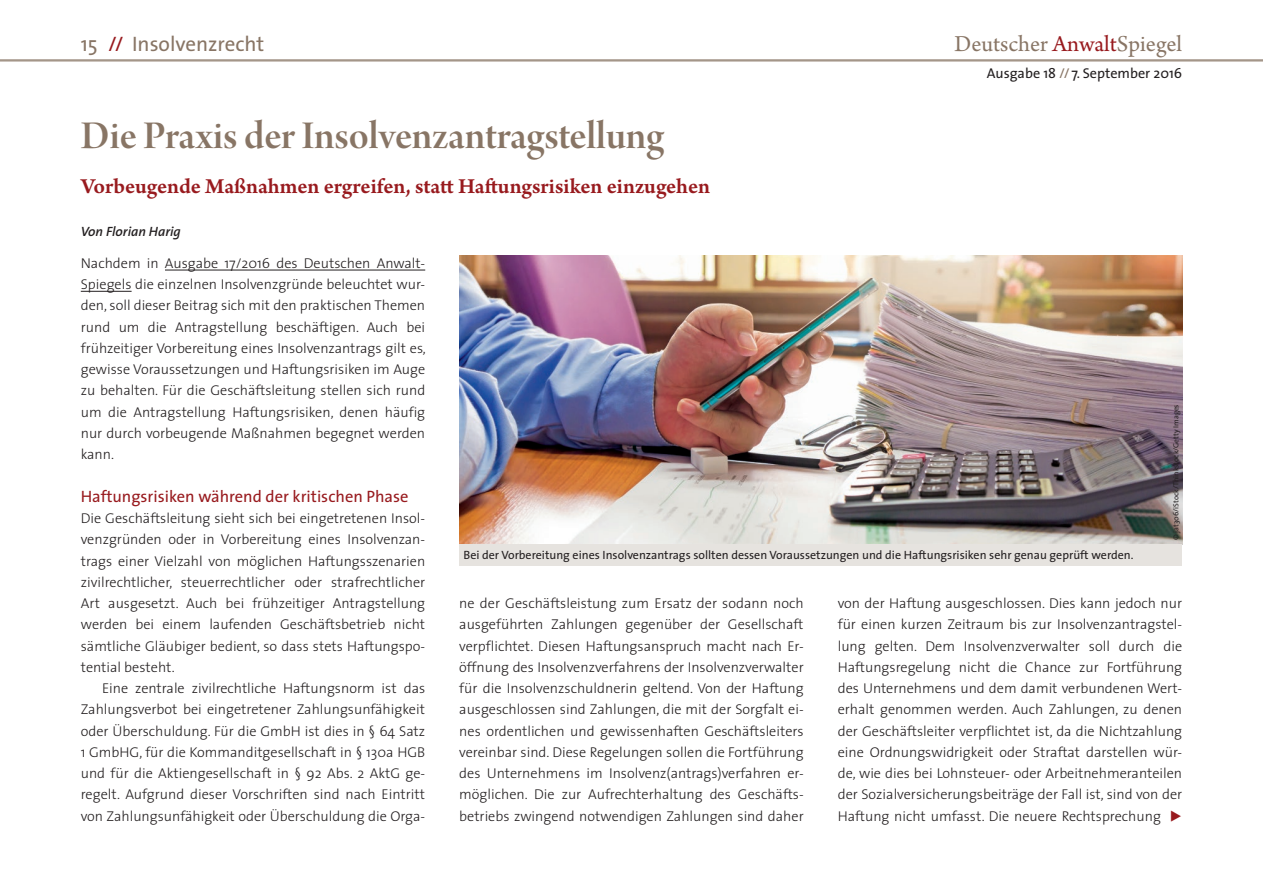
<style>
.page{position:relative;width:1263px;height:893px;background:#fff}
.page>*{position:absolute;margin:0;border:0;box-sizing:border-box;transform-origin:0 0}
.t1{font:42px "Arno Pro Smbd Display";letter-spacing:-.005em;color:#887565}
.t2{font:24px "Arno Pro";color:#887565}
.t3{font:22.5px "Arno Pro Smbd Sm Text";letter-spacing:-.005em;color:#981a1e}
.t4{font:21px "The Sans";color:#887565}
.t5{font:16.5px "The Sans";color:#981a1e}
.t6{font:300 14.25px/21.3px "The Sans";color:#231f20;text-align:justify}
.t7{font:14.25px "The Sans";color:#231f20}
.t8{font:italic 600 13.5px "The Sans";color:#231f20}
.t9{font:12px "The Sans";color:#231f20}
.t10{font:7.5px "The Sans";color:#231f20}
.s1{color:#981a1e}
.s2{color:#887565}
</style>
<div class="page">
<hr style="left:165px;top:270px;width:260px;height:1px;background:#231f20">
<hr style="left:81px;top:291px;width:51px;height:1px;background:#231f20">
<img style="left:459px;top:255px;width:723px;height:289px">
<div style="left:459px;top:544px;width:723px;height:22px;background:#e6e3df"></div>
<hr style="left:0;top:60px;width:1263px;height:1px;background:#887565">
<hr style="left:0;top:61px;width:1263px;height:1px;background:#887565">
<h3 class="t4" style="left:81px;top:26px;width:185px">15 <span class="s1">//</span> Insolvenzrecht</h3>
<h2 class="t2" style="left:954px;top:30px;width:229px">Deutscher <span class="s1">Anwalt</span>Spiegel</h2>
<p class="t7" style="left:987px;top:62px;width:197px">Ausgabe 18 <span class="s2">//</span> 7. September 2016</p>
<h1 class="t1" style="left:81px;top:112px;width:585px">Die Praxis der Insolvenzantragstellung</h1>
<h3 class="t3" style="left:81px;top:173px;width:631px">Vorbeugende Maßnahmen ergreifen, statt Haftungsrisiken einzugehen</h3>
<p class="t8" style="left:81px;top:220px;width:102px">Von Florian Harig</p>
<p class="t6" style="left:81px;top:252px;width:347px">Nachdem in Ausgabe 17/2016 des Deutschen Anwalt-Spiegels die einzelnen Insolvenzgründe beleuchtet wur&shy;den, soll dieser Beitrag sich mit den praktischen Themen rund um die Antragstellung beschäftigen. Auch bei frühzeitiger Vorbereitung eines Insolvenzantrags gilt es, gewisse Voraussetzungen und Haftungsrisiken im Auge zu behalten. Für die Geschäftsleitung stellen sich rund um die Antragstellung Haftungsrisiken, denen häufig nur durch vorbeugende Maßnahmen begegnet werden kann.</p>
<p class="t5" style="left:81px;top:482px;width:329px">Haftungsrisiken während der kritischen Phase</p>
<p class="t6" style="left:81px;top:507px;width:346px">Die Geschäftsleitung sieht sich bei eingetretenen Insol&shy;venzgründen oder in Vorbereitung eines Insolvenzan&shy;trags einer Vielzahl von möglichen Haftungsszenarien zivilrechtlicher, steuerrechtlicher oder strafrechtlicher Art ausgesetzt. Auch bei frühzeitiger Antragstellung werden bei einem laufenden Geschäftsbetrieb nicht sämtliche Gläubiger bedient, so dass stets Haftungspo&shy;tential besteht.</p>
<p class="t6" style="left:81px;top:677px;width:346px;text-indent:21px">Eine zentrale zivilrechtliche Haftungsnorm ist das Zahlungsverbot bei eingetretener Zahlungsunfähigkeit oder Überschuldung. Für die GmbH ist dies in § 64 Satz 1 GmbHG, für die Kommanditgesellschaft in § 130a HGB und für die Aktiengesellschaft in § 92 Abs. 2 AktG ge&shy;regelt. Aufgrund dieser Vorschriften sind nach Eintritt von Zahlungsunfähigkeit oder Überschuldung die Orga-</p>
<p class="t10" style="left:1170px;top:540px;width:137px;rotate:-90deg">© jat306/iStock/Thinkstock/Getty Images</p>
<p class="t9" style="left:463px;top:545px;width:671px">Bei der Vorbereitung eines Insolvenzantrags sollten dessen Voraussetzungen und die Haftungsrisiken sehr genau geprüft werden.</p>
<p class="t6" style="left:459px;top:592px;width:346px">ne der Geschäftsleistung zum Ersatz der sodann noch ausgeführten Zahlungen gegenüber der Gesellschaft verpflichtet. Diesen Haftungsanspruch macht nach Er&shy;öffnung des Insolvenzverfahrens der Insolvenzverwalter für die Insolvenzschuldnerin geltend. Von der Haftung ausgeschlossen sind Zahlungen, die mit der Sorgfalt ei&shy;nes ordentlichen und gewissenhaften Geschäftsleiters vereinbar sind. Diese Regelungen sollen die Fortführung des Unternehmens im Insolvenz(antrags)verfahren er&shy;möglichen. Die zur Aufrechterhaltung des Geschäfts&shy;betriebs zwingend notwendigen Zahlungen sind daher</p>
<p class="t6" style="left:838px;top:592px;width:346px">von der Haftung ausgeschlossen. Dies kann jedoch nur für einen kurzen Zeitraum bis zur Insolvenzantragstel&shy;lung gelten. Dem Insolvenzverwalter soll durch die Haftungsregelung nicht die Chance zur Fortführung des Unternehmens und dem damit verbundenen Wert&shy;erhalt genommen werden. Auch Zahlungen, zu denen der Geschäftsleiter verpflichtet ist, da die Nichtzahlung eine Ordnungswidrigkeit oder Straftat darstellen wür&shy;de, wie dies bei Lohnsteuer- oder Arbeitnehmeranteilen der Sozialversicherungsbeiträge der Fall ist, sind von der Haftung nicht umfasst. Die neuere Rechtsprechung</p>
</div>
